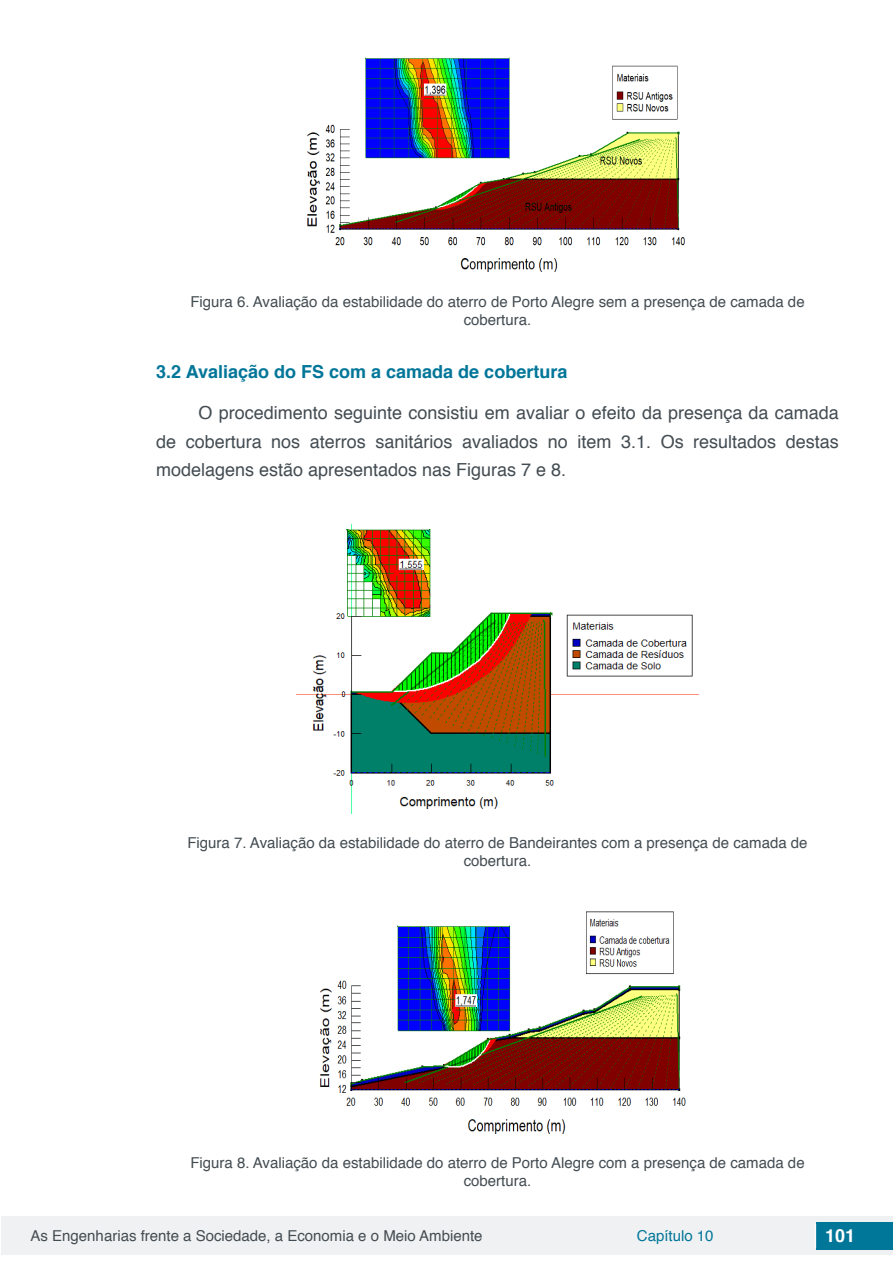
<style>
.page{position:relative;width:893px;height:1263px;background:#fff}
.page>*{position:absolute;margin:0;border:0;box-sizing:border-box;transform-origin:0 0}
.txt{font:18px/28.5px "Helvetica";color:#434c52;text-align:justify}
.t1{font:700 18px "Helvetica";color:#007699}
.t2{font:700 18px "Helvetica";color:#fff}
.info_tab_gra_imag{font:15px/18px "Helvetica";color:#434c52;text-align:center}
.t3{font:15px "Helvetica";color:#007699}
</style>
<div class="page">
<div style="left:1px;top:1216px;width:891px;height:38px;background:#f0f1f2"></div>
<div style="left:816px;top:1222px;width:77px;height:27px;background:#007699"></div>
<svg style="left:815px;top:1224px;width:1px;height:24px"></svg>
<img style="left:307px;top:57px;width:378px;height:215px">
<img style="left:297px;top:525px;width:401px;height:288px">
<img style="left:319px;top:911px;width:367px;height:222px">
<p class="info_tab_gra_imag" style="left:190px;top:293px;width:616px">Figura 6. Avaliação da estabilidade do aterro de Porto Alegre sem a presença de camada de cobertura.</p>
<p class="t1" style="left:156px;top:357px;width:413px">3.2 Avaliação do FS com a camada de cobertura</p>
<p class="txt" style="left:156px;top:399px;width:684px;text-indent:43px">O procedimento seguinte consistiu em avaliar o efeito da presença da camada de cobertura nos aterros sanitários avaliados no item 3.1. Os resultados destas modelagens estão apresentados nas Figuras 7 e 8.</p>
<p class="info_tab_gra_imag" style="left:187px;top:835px;width:622px">Figura 7. Avaliação da estabilidade do aterro de Bandeirantes com a presença de camada de cobertura.</p>
<p class="info_tab_gra_imag" style="left:190px;top:1154px;width:616px">Figura 8. Avaliação da estabilidade do aterro de Porto Alegre com a presença de camada de cobertura.</p>
<p class="info_tab_gra_imag" style="left:31px;top:1227px;width:453px">As Engenharias frente a Sociedade, a Economia e o Meio Ambiente</p>
<p class="t3" style="left:637px;top:1224px;width:78px">Capítulo 10</p>
<p class="t2" style="left:825px;top:1221px;width:32px">101</p>
</div>
